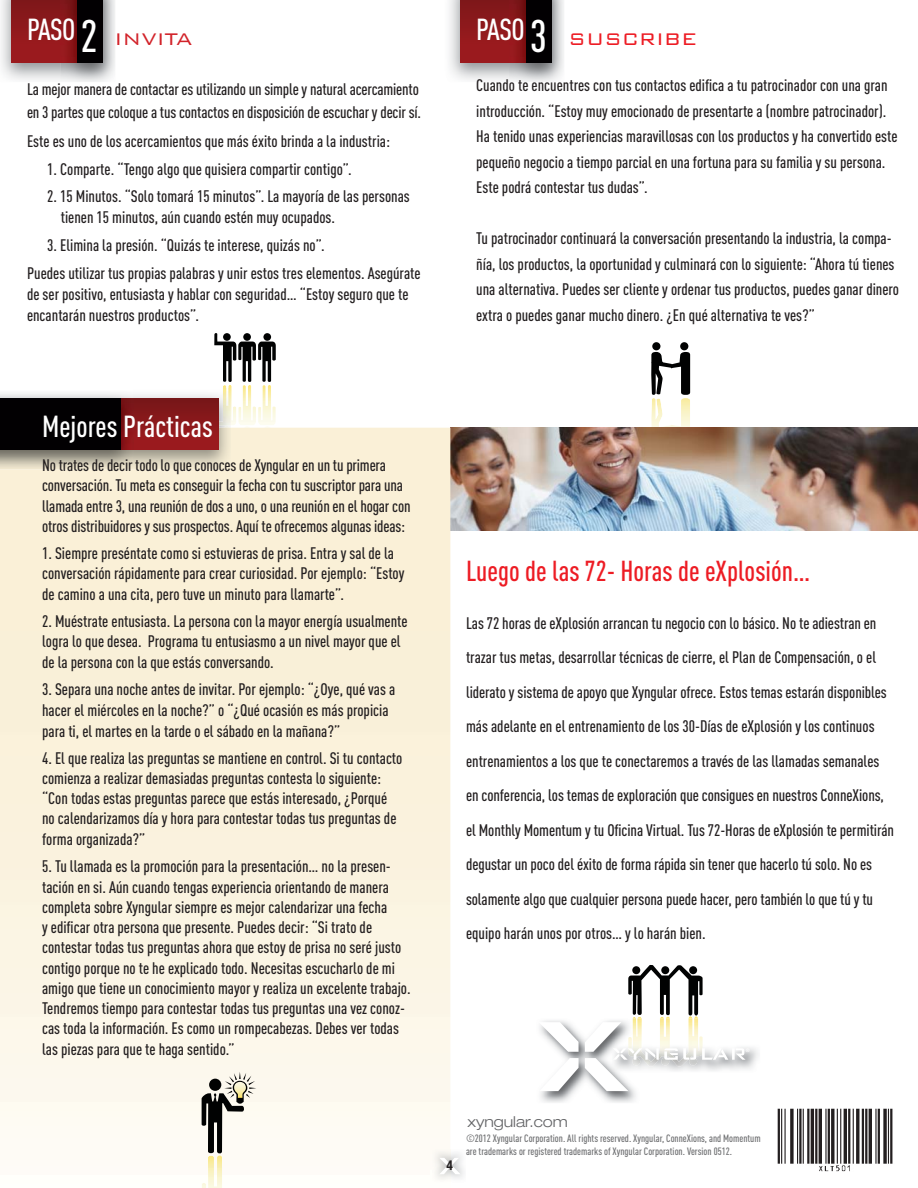
<style>
.page{position:relative;width:918px;height:1188px;background:#fff}
.page>*{position:absolute;margin:0;border:0;box-sizing:border-box;transform-origin:0 0}
.t1{font:500 30px "DIN Cond";color:#fff}
.t2{font:500 28.5px "DIN Cond";color:#ed1c24}
.t3{font:300 22.5px "Bank Gothic BT";color:#ed1c24}
.t4{font:300 22.5px "Bank Gothic BT";color:#d2232a}
.t5{font:500 16.5px/20.2px "DIN Cond";color:#231f20}
.t6{font:300 expanded 15px "Helvetica Neue";color:#636466}
.t7{font:700 condensed 13.5px "Helvetica Neue";color:#231f20}
.t8{font:500 10.5px/12.6px "DIN Cond";color:#6d6e70}
.s1{font-family:"DIN Cond";font-weight:500;font-size:45px;color:#fff}
</style>
<div class="page">
<img style="left:450px;top:428px;width:468px;height:102px">
<svg style="left:214px;top:333px;width:62px;height:49px"></svg>
<img style="left:258px;top:385px;width:18px;height:40px">
<img style="left:238px;top:385px;width:18px;height:40px">
<img style="left:223px;top:385px;width:13px;height:40px">
<div style="left:652px;top:342px;width:8px;height:8px;background:#010202;border-radius:50%"></div>
<div style="left:680px;top:342px;width:8px;height:8px;background:#010202;border-radius:50%"></div>
<svg style="left:651px;top:352px;width:39px;height:43px"></svg>
<img style="left:651px;top:398px;width:39px;height:29px">
<svg style="left:0;top:428px;width:450px;height:722px;background:#faf2df"></svg>
<img style="left:1px;top:0;width:59px;height:80px">
<div style="left:12px;top:0;width:48px;height:63px;background:linear-gradient(to bottom,#801819,#a01b1f)"></div>
<img style="left:133px;top:394px;width:98px;height:34px">
<svg style="left:224px;top:426px;width:6px;height:2px"></svg>
<img style="left:218px;top:388px;width:13px;height:37px">
<img style="left:133px;top:428px;width:98px;height:41px">
<div style="left:133px;top:398px;width:85px;height:51px;background:linear-gradient(to bottom,#761618,#a11b1f)"></div>
<img style="left:449px;top:0;width:60px;height:80px">
<div style="left:461px;top:0;width:48px;height:63px;background:linear-gradient(to bottom,#801819,#a01b1f)"></div>
<img style="left:509px;top:0;width:55px;height:82px">
<img style="left:509px;top:0;width:17px;height:63px">
<div style="left:526px;top:0;width:26px;height:63px;background:#020002"></div>
<img style="left:60px;top:0;width:55px;height:82px">
<img style="left:60px;top:0;width:17px;height:63px">
<div style="left:77px;top:0;width:26px;height:63px;background:#020002"></div>
<img style="left:0;top:398px;width:133px;height:71px">
<div style="left:0;top:398px;width:120px;height:51px;background:#020002"></div>
<svg style="left:439px;top:1158px;width:22px;height:16px"></svg>
<img style="left:540px;top:1020px;width:218px;height:83px">
<svg style="left:540px;top:1058px;width:39px;height:33px"></svg>
<svg style="left:585px;top:965px;width:161px;height:126px"></svg>
<svg style="left:540px;top:1022px;width:39px;height:30px"></svg>
<svg style="left:202px;top:1072px;width:54px;height:82px"></svg>
<img style="left:202px;top:1155px;width:20px;height:33px">
<img style="left:777px;top:1108px;width:116px;height:64px">
<h3 class="t4" style="left:27px;top:24px;width:167px"><sup>PASO</sup> <span class="s1">2</span> INVITA</h3>
<p class="t5" style="left:27px;top:80px;width:396px;line-height:22.5px">La mejor manera de contactar es utilizando un simple y natural acercamiento en 3 partes que coloque a tus contactos en disposición de escuchar y decir sí.</p>
<p class="t5" style="left:27px;top:133px;width:365px">Este es uno de los acercamientos que más éxito brinda a la industria:</p>
<p class="t5" style="left:47px;top:161px;width:306px">1. Comparte. “Tengo algo que quisiera compartir contigo”.</p>
<p class="t5" style="left:61px;top:188px;width:351px;line-height:21px;text-indent:-13px">2. 15 Minutos. “Solo tomará 15 minutos”. La mayoría de las personas tienen 15 minutos, aún cuando estén muy ocupados.</p>
<p class="t5" style="left:27px;top:233px;width:395px;line-height:27.8px;text-indent:20px">3. Elimina la presión. “Quizás te interese, quizás no”.<br>Puedes utilizar tus propias palabras y unir estos tres elementos. Asegúrate</p>
<p class="t5" style="left:27px;top:286px;width:383px;line-height:21px">de ser positivo, entusiasta y hablar con seguridad… “Estoy seguro que te encantarán nuestros productos”.</p>
<h3 class="t3" style="left:476px;top:24px;width:222px"><sup>PASO</sup> <span class="s1">3</span> SUSCRIBE</h3>
<p class="t5" style="left:476px;top:75px;width:423px;line-height:25.5px">Cuando te encuentres con tus contactos edifica a tu patrocinador con una gran introducción. “Estoy muy emocionado de presentarte a (nombre patrocinador).<br>Ha tenido unas experiencias maravillosas con los productos y ha convertido este pequeño negocio a tiempo parcial en una fortuna para su familia y su persona.<br>Este podrá contestar tus dudas”.</p>
<p class="t5" style="left:476px;top:228px;width:424px;line-height:25.5px">Tu patrocinador continuará la conversación presentando la industria, la compa&shy;ñía, los productos, la oportunidad y culminará con lo siguiente: “Ahora tú tienes una alternativa. Puedes ser cliente y ordenar tus productos, puedes ganar dinero extra o puedes ganar mucho dinero. ¿En qué alternativa te ves?”</p>
<h1 class="t1" style="left:42px;top:416px;width:172px">Mejores Prácticas</h1>
<p class="t5" style="left:42px;top:457px;width:370px">No trates de decir todo lo que conoces de Xyngular en un tu primera conversación. Tu meta es conseguir la fecha con tu suscriptor para una llamada entre 3, una reunión de dos a uno, o una reunión en el hogar con otros distribuidores y sus prospectos. Aquí te ofrecemos algunas ideas:</p>
<p class="t5" style="left:42px;top:545px;width:364px;line-height:20.7px">1. Siempre preséntate como si estuvieras de prisa. Entra y sal de la conversación rápidamente para crear curiosidad. Por ejemplo: “Estoy de camino a una cita, pero tuve un minuto para llamarte”.</p>
<p class="t5" style="left:42px;top:613px;width:367px;line-height:20.7px">2. Muéstrate entusiasta. La persona con la mayor energía usualmente logra lo que desea. Programa tu entusiasmo a un nivel mayor que el de la persona con la que estás conversando.</p>
<p class="t5" style="left:42px;top:681px;width:355px;line-height:20.7px">3. Separa una noche antes de invitar. Por ejemplo: “¿Oye, qué vas a hacer el miércoles en la noche?” o “¿Qué ocasión es más propicia para ti, el martes en la tarde o el sábado en la mañana?”</p>
<p class="t5" style="left:42px;top:749px;width:362px">4. El que realiza las preguntas se mantiene en control. Si tu contacto comienza a realizar demasiadas preguntas contesta lo siguiente: “Con todas estas preguntas parece que estás interesado, ¿Porqué no calendarizamos día y hora para contestar todas tus preguntas de forma organizada?”</p>
<p class="t5" style="left:42px;top:858px;width:370px">5. Tu llamada es la promoción para la presentación… no la presen&shy;tación en si. Aún cuando tengas experiencia orientando de manera completa sobre Xyngular siempre es mejor calendarizar una fecha<br>y edificar otra persona que presente. Puedes decir: “Si trato de contestar todas tus preguntas ahora que estoy de prisa no seré justo contigo porque no te he explicado todo. Necesitas escucharlo de mi amigo que tiene un conocimiento mayor y realiza un excelente trabajo.<br>Tendremos tiempo para contestar todas tus preguntas una vez conoz&shy;cas toda la información. Es como un rompecabezas. Debes ver todas las piezas para que te haga sentido.”</p>
<h2 class="t2" style="left:466px;top:560px;width:346px">Luego de las 72- Horas de eXplosión…</h2>
<p class="t5" style="left:466px;top:607px;width:429px;line-height:34.5px">Las 72 horas de eXplosión arrancan tu negocio con lo básico. No te adiestran en trazar tus metas, desarrollar técnicas de cierre, el Plan de Compensación, o el liderato y sistema de apoyo que Xyngular ofrece. Estos temas estarán disponibles más adelante en el entrenamiento de los 30-Días de eXplosión y los continuos entrenamientos a los que te conectaremos a través de las llamadas semanales en conferencia, los temas de exploración que consigues en nuestros ConneXions, el Monthly Momentum y tu Oficina Virtual. Tus 72-Horas de eXplosión te permitirán degustar un poco del éxito de forma rápida sin tener que hacerlo tú solo. No es solamente algo que cualquier persona puede hacer, pero también lo que tú y tu equipo harán unos por otros… y lo harán bien.</p>
<p class="t7" style="left:446px;top:1161px;width:8px">4</p>
<p class="t6" style="left:467px;top:1116px;width:102px">xyngular.com</p>
<p class="t8" style="left:466px;top:1134px;width:296px">©2012 Xyngular Corporation. All rights reserved. Xyngular, ConneXions, and Momentum are trademarks or registered trademarks of Xyngular Corporation. Version 0512.</p>
</div>
